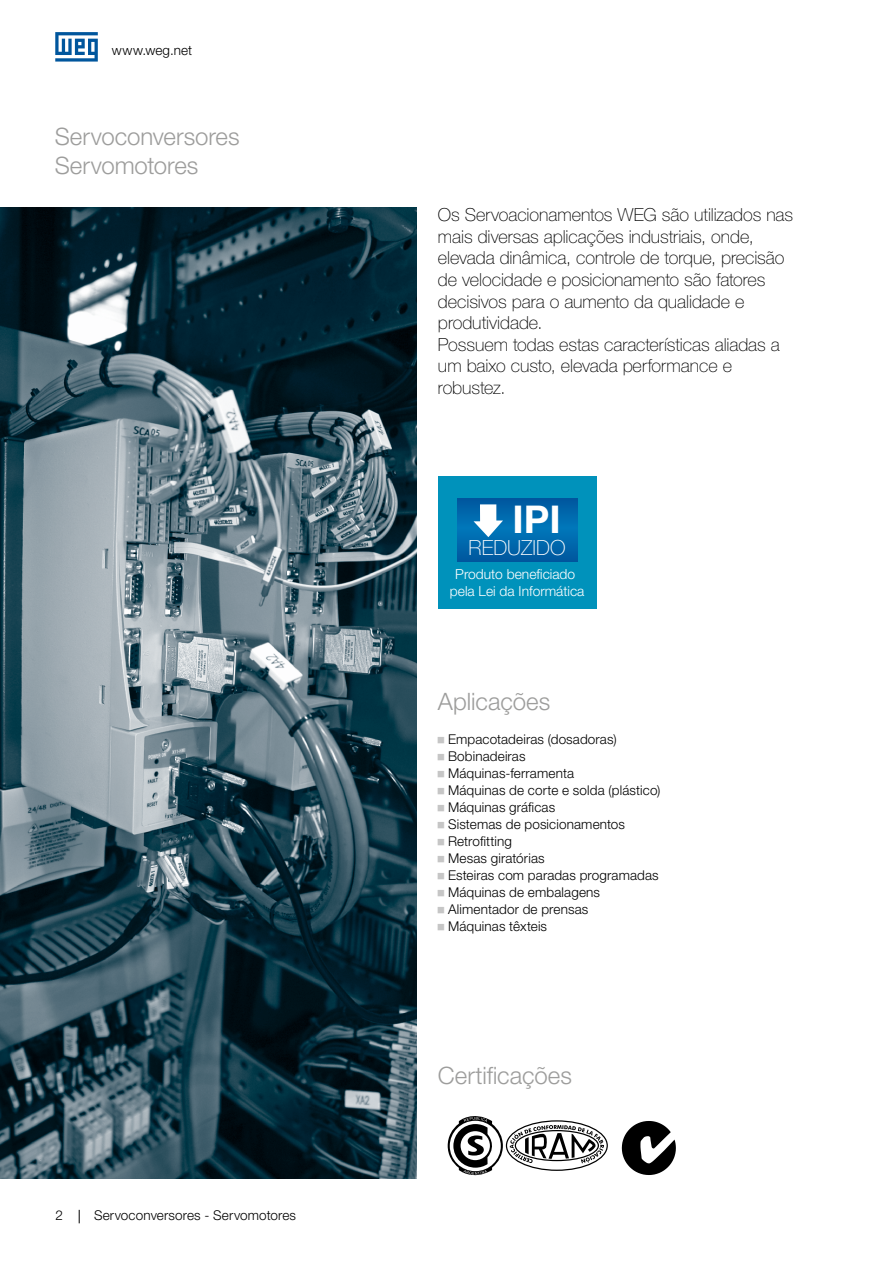
<style>
.page{position:relative;width:893px;height:1263px;background:#fff}
.page>*{position:absolute;margin:0;border:0;box-sizing:border-box;transform-origin:0 0}
.t1{font:700 38.4px "Helvetica Neue LT Pro";color:#fff}
.t2{font:300 24px/29.7px "Helvetica Neue LT Pro";color:#9d9d9c}
.t3{font:100 20.85px "Helvetica Neue LT Pro";color:#fff}
.t4{font:100 18px/21.6px "Helvetica Neue LT Pro";letter-spacing:-.005em;color:#000}
.t5{font:300 13.8px/16.6px "Helvetica Neue LT Pro";color:#fff;text-align:center}
.t6{font:300 13.5px/17px "Helvetica Neue LT Pro";letter-spacing:.01em;color:#000}
</style>
<div class="page">
<svg style="left:79px;top:1210px;width:1px;height:13px"></svg>
<svg style="left:55px;top:32px;width:43px;height:30px"></svg>
<div style="left:506px;top:1120px;width:102px;height:51px;border:1px solid #000;border-radius:50%"></div>
<svg style="left:510px;top:1125px;width:94px;height:38px"></svg>
<svg style="left:622px;top:1121px;width:54px;height:54px"></svg>
<svg style="left:448px;top:1116px;width:55px;height:60px"></svg>
<img style="left:0;top:208px;width:417px;height:970px">
<div style="left:438px;top:476px;width:158px;height:133px;background:#0092bb"></div>
<svg style="left:457px;top:499px;width:120px;height:62px;background:#0066ab"></svg>
<svg style="left:474px;top:504px;width:29px;height:33px"></svg>
<p class="t6" style="left:112px;top:42px;width:82px">www.weg.net</p>
<h2 class="t2" style="left:55px;top:121px;width:186px">Servoconversores<br>Servomotores</h2>
<p class="t6" style="left:56px;top:1207px;width:9px">2</p>
<p class="t6" style="left:94px;top:1207px;width:204px">Servoconversores - Servomotores</p>
<p class="t4" style="left:438px;top:204px;width:357px">Os Servoacionamentos WEG são utilizados nas mais diversas aplicações industriais, onde, elevada dinâmica, controle de torque, precisão de velocidade e posicionamento são fatores decisivos para o aumento da qualidade e produtividade.<br>Possuem todas estas características aliadas a um baixo custo, elevada performance e robustez.</p>
<h1 class="t1" style="left:513px;top:495px;width:50px">IPI</h1>
<p class="t3" style="left:468px;top:535px;width:98px">REDUZIDO</p>
<p class="t5" style="left:450px;top:566px;width:136px">Produto beneficiado pela Lei da Informática</p>
<h2 class="t2" style="left:438px;top:686px;width:114px">Aplicações</h2>
<p class="t6" style="left:448px;top:731px;width:214px">Empacotadeiras (dosadoras)<br>Bobinadeiras<br>Máquinas-ferramenta<br>Máquinas de corte e solda (plástico)<br>Máquinas gráficas<br>Sistemas de posicionamentos<br>Retrofitting<br>Mesas giratórias<br>Esteiras com paradas programadas<br>Máquinas de embalagens<br>Alimentador de prensas<br>Máquinas têxteis</p>
<h2 class="t2" style="left:438px;top:1060px;width:135px">Certificações</h2>
</div>
